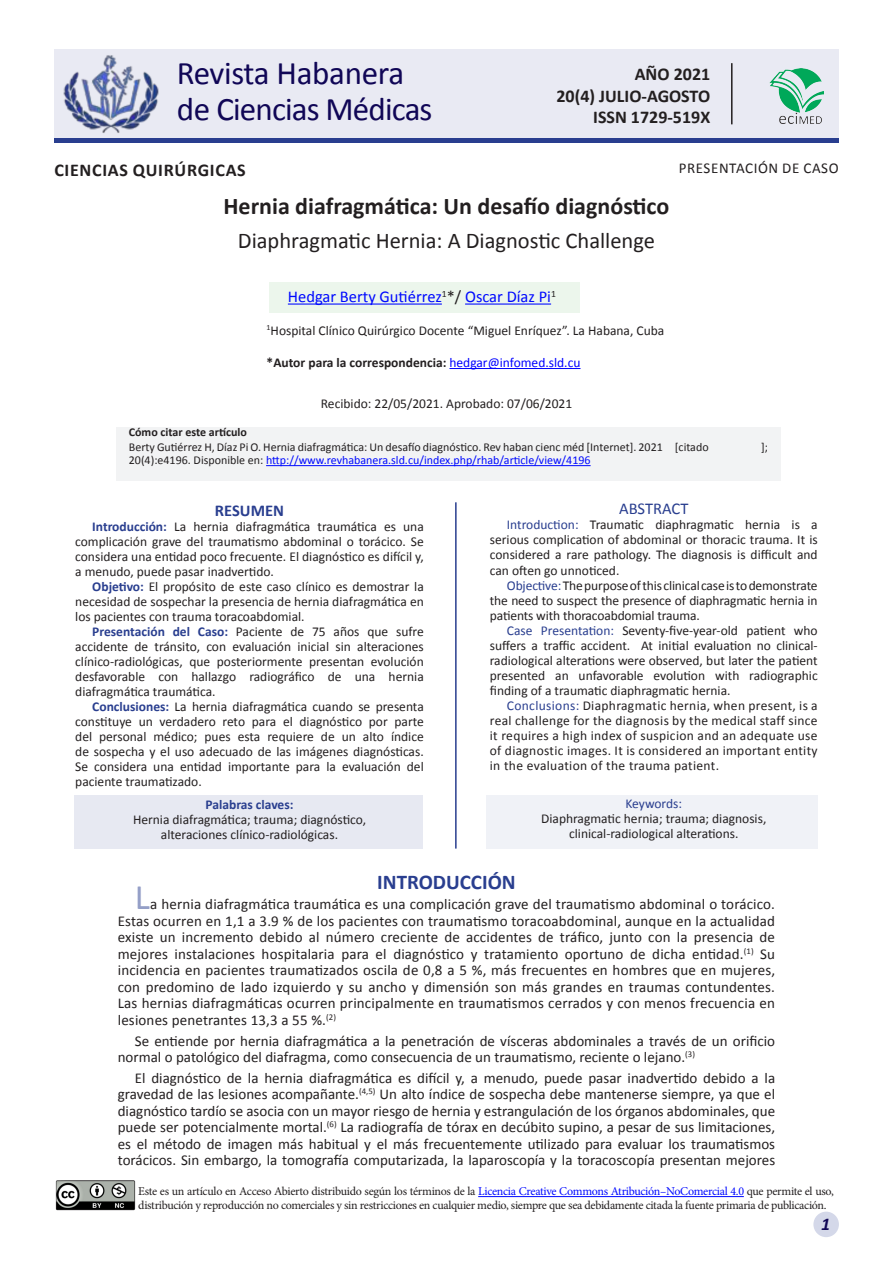
<style>
.page{position:relative;width:893px;height:1263px;background:#fff}
.page>*{position:absolute;margin:0;border:0;box-sizing:border-box;transform-origin:0 0}
.No_Spacing{font:36px "Calibri";color:#949fc7}
.t1{font:33px "Calibri";letter-spacing:-.025em;color:#100656}
.t2{font:700 24px "Calibri";color:#231f20}
.HTML_Preformatted{font:22.5px "Calibri";color:#231f20}
.t3{font:700 21px "Calibri";color:#293e8f}
.Titulo_Español{font:700 18px "Calibri";color:#231f20}
.Titulo_Español-2{font:700 18px "Calibri";letter-spacing:.04em;color:#231f20}
.t4{font:italic 700 18px "Calibri";color:#100656}
.t5{font:16.5px "Calibri";color:#0009ff}
.t6{font:16.5px "Calibri";color:#293e8f}
.t7{font:700 16.5px "Calibri";color:#293e8f}
.No_Spacing-2{font:15px/16.5px "Calibri";color:#231f20;text-align:justify}
.Titulo_Español-3{font:15px "Calibri";letter-spacing:.04em;color:#231f20}
.t8{font:13.5px/15px "Calibri";color:#231f20;text-align:justify}
.t9{font:700 13.5px "Calibri";color:#231f20}
.t10{font:700 13.5px "Calibri";color:#293e8f}
.t11{font:13.5px "Calibri";letter-spacing:-.005em;color:#293e8f}
.t12{font:12px/13.5px "Minion Pro";letter-spacing:-.025em;color:#231f20}
.t13{font:12px "Calibri";color:#231f20}
.t14{font:12px "Calibri";color:#0009ff}
.t15{font:700 12px "Calibri";color:#231f20}
.s1{color:#231f20}
.s2{font-weight:400;color:#00f}
.s3{color:#293e8f}
.s4{font-weight:700;color:#293e8f}
.s5{color:#0009ff}
</style>
<div class="page">
<div style="left:813px;top:1211px;width:26px;height:26px;background:#d4d8e9;border-radius:50%"></div>
<div style="left:270px;top:282px;width:310px;height:30px;background:#ecf6ec"></div>
<div style="left:74px;top:795px;width:349px;height:53px;background:#e7e9f2"></div>
<div style="left:486px;top:795px;width:331px;height:53px;background:#f0f2f7"></div>
<div style="left:54px;top:49px;width:785px;height:89px;background:#e9eaf3"></div>
<hr style="left:455px;top:502px;width:2px;height:346px;background:#293e8f">
<img style="left:63px;top:55px;width:96px;height:78px">
<hr style="left:731px;top:63px;width:1px;height:61px;background:#231f20">
<img style="left:770px;top:68px;width:53px;height:56px">
<hr style="left:54px;top:138px;width:785px;height:4px;background:#293e8f">
<div style="left:116px;top:427px;width:665px;height:54px;background:#f2f3f4"></div>
<hr style="left:266px;top:465px;width:325px;height:1px;background:#0009ff">
<hr style="left:478px;top:1196px;width:266px;height:1px;background:#0009ff">
<img style="left:55px;top:1180px;width:80px;height:30px">
<hr style="left:288px;top:303px;width:154px;height:2px;background:#0009ff">
<hr style="left:465px;top:303px;width:86px;height:2px;background:#0009ff">
<hr style="left:449px;top:368px;width:131px;height:1px;background:#00f">
<p class="t1" style="left:177px;top:52px;width:229px">Revista Habanera</p>
<p class="t1" style="left:177px;top:88px;width:257px">de Ciencias Médicas</p>
<p class="Titulo_Español" style="left:635px;top:62px;width:77px">AÑO 2021</p>
<p class="Titulo_Español" style="left:556px;top:84px;width:155px">20(4) JULIO-AGOSTO</p>
<p class="Titulo_Español" style="left:593px;top:106px;width:119px">ISSN 1729-519X</p>
<p class="Titulo_Español-2" style="left:54px;top:158px;width:193px">CIENCIAS QUIRÚRGICAS</p>
<p class="Titulo_Español-3" style="left:679px;top:159px;width:161px">PRESENTACIÓN DE CASO</p>
<p class="t2" style="left:223px;top:191px;width:447px">Hernia diafragmática: Un desafío diagnóstico</p>
<p class="HTML_Preformatted" style="left:238px;top:226px;width:419px">Diaphragmatic Hernia: A Diagnostic Challenge</p>
<p class="t5" style="left:288px;top:286px;width:270px">Hedgar Berty Gutiérrez<sup>1</sup><span class="s1">*/</span> Oscar Díaz Pi<sup>1</sup></p>
<p class="t8" style="left:267px;top:323px;width:399px"><sup>1</sup>Hospital Clínico Quirúrgico Docente “Miguel Enríquez”. La Habana, Cuba</p>
<p class="t9" style="left:267px;top:354px;width:315px">*Autor para la correspondencia: <span class="s2">hedgar@infomed.sld.cu</span></p>
<p class="t8" style="left:321px;top:396px;width:253px">Recibido: 22/05/2021. Aprobado: 07/06/2021</p>
<p class="t15" style="left:129px;top:425px;width:120px">Cómo citar este artículo</p>
<p class="t13" style="left:129px;top:439px;width:581px">Berty Gutiérrez H, Díaz Pi O. Hernia diafragmática: Un desafío diagnóstico. Rev haban cienc méd [Internet]. 2021 [citado</p>
<p class="t13" style="left:761px;top:439px;width:8px">];</p>
<p class="t14" style="left:129px;top:453px;width:463px"><span class="s1">20(4):e4196. Disponible en:</span> http://www.revhabanera.sld.cu/index.php/rhab/article/view/4196</p>
<p class="t6" style="left:619px;top:499px;width:71px">ABSTRACT</p>
<p class="t8" style="left:490px;top:517px;width:329px;text-indent:17px"><span class="s3">Introduction:</span> Traumatic diaphragmatic hernia is a serious complication of abdominal or thoracic trauma. It is considered a rare pathology. The diagnosis is difficult and can often go unnoticed.</p>
<p class="t8" style="left:490px;top:577px;width:329px;text-indent:17px"><span class="s3">Objective:</span> The purpose of this clinical case is to demonstrate the need to suspect the presence of diaphragmatic hernia in patients with thoracoabdomial trauma.</p>
<p class="t8" style="left:490px;top:622px;width:329px;text-indent:17px"><span class="s3">Case Presentation:</span> Seventy-five-year-old patient who suffers a traffic accident. At initial evaluation no clinical&shy;radiological alterations were observed, but later the patient presented an unfavorable evolution with radiographic finding of a traumatic diaphragmatic hernia.</p>
<p class="t8" style="left:490px;top:697px;width:329px;text-indent:17px"><span class="s3">Conclusions:</span> Diaphragmatic hernia, when present, is a real challenge for the diagnosis by the medical staff since it requires a high index of suspicion and an adequate use of diagnostic images. It is considered an important entity in the evaluation of the trauma patient.</p>
<p class="t11" style="left:625px;top:795px;width:58px">Keywords:</p>
<p class="t8" style="left:541px;top:811px;width:227px">Diaphragmatic hernia; trauma; diagnosis,</p>
<p class="t8" style="left:569px;top:826px;width:171px">clinical-radiological alterations.</p>
<p class="t7" style="left:215px;top:500px;width:71px">RESUMEN</p>
<p class="t8" style="left:75px;top:519px;width:350px;text-indent:17px"><span class="s4">Introducción:</span> La hernia diafragmática traumática es una complicación grave del traumatismo abdominal o torácico. Se considera una entidad poco frecuente. El diagnóstico es difícil y, a menudo, puede pasar inadvertido.</p>
<p class="t8" style="left:75px;top:579px;width:350px;text-indent:17px"><span class="s4">Objetivo:</span> El propósito de este caso clínico es demostrar la necesidad de sospechar la presencia de hernia diafragmática en los pacientes con trauma toracoabdomial.</p>
<p class="t8" style="left:75px;top:624px;width:350px;text-indent:17px"><span class="s4">Presentación del Caso:</span> Paciente de 75 años que sufre accidente de tránsito, con evaluación inicial sin alteraciones clínico-radiológicas, que posteriormente presentan evolución desfavorable con hallazgo radiográfico de una hernia diafragmática traumática.</p>
<p class="t8" style="left:75px;top:699px;width:350px;text-indent:17px"><span class="s4">Conclusiones:</span> La hernia diafragmática cuando se presenta constituye un verdadero reto para el diagnóstico por parte del personal médico; pues esta requiere de un alto índice de sospecha y el uso adecuado de las imágenes diagnósticas.<br>Se considera una entidad importante para la evaluación del paciente traumatizado.</p>
<p class="t10" style="left:206px;top:796px;width:90px">Palabras claves:</p>
<p class="t8" style="left:133px;top:812px;width:235px">Hernia diafragmática; trauma; diagnóstico,</p>
<p class="t8" style="left:161px;top:827px;width:179px">alteraciones clínico-radiológicas.</p>
<p class="t3" style="left:377px;top:868px;width:140px">INTRODUCCIÓN</p>
<p class="No_Spacing" style="left:135px;top:875px;width:17px">L</p>
<p class="No_Spacing-2" style="left:118px;top:896px;width:659px;text-indent:33px">a hernia diafragmática traumática es una complicación grave del traumatismo abdominal o torácico.<br>Estas ocurren en 1,1 a 3.9 % de los pacientes con traumatismo toracoabdominal, aunque en la actualidad existe un incremento debido al número creciente de accidentes de tráfico, junto con la presencia de mejores instalaciones hospitalaria para el diagnóstico y tratamiento oportuno de dicha entidad.<sup>(1)</sup> Su incidencia en pacientes traumatizados oscila de 0,8 a 5 %, más frecuentes en hombres que en mujeres, con predomino de lado izquierdo y su ancho y dimensión son más grandes en traumas contundentes.<br>Las hernias diafragmáticas ocurren principalmente en traumatismos cerrados y con menos frecuencia en lesiones penetrantes 13,3 a 55 %.<sup>(2)</sup></p>
<p class="No_Spacing-2" style="left:118px;top:1032px;width:659px;text-indent:17px">Se entiende por hernia diafragmática a la penetración de vísceras abdominales a través de un orificio normal o patológico del diafragma, como consecuencia de un traumatismo, reciente o lejano.<sup>(3)</sup></p>
<p class="No_Spacing-2" style="left:118px;top:1070px;width:659px;text-indent:17px">El diagnóstico de la hernia diafragmática es difícil y, a menudo, puede pasar inadvertido debido a la gravedad de las lesiones acompañante.<sup>(4,5)</sup> Un alto índice de sospecha debe mantenerse siempre, ya que el diagnóstico tardío se asocia con un mayor riesgo de hernia y estrangulación de los órganos abdominales, que puede ser potencialmente mortal.<sup>(6)</sup> La radiografía de tórax en decúbito supino, a pesar de sus limitaciones, es el método de imagen más habitual y el más frecuentemente utilizado para evaluar los traumatismos torácicos. Sin embargo, la tomografía computarizada, la laparoscopía y la toracoscopía presentan mejores</p>
<p class="t12" style="left:138px;top:1185px;width:697px">Este es un artículo en Acceso Abierto distribuido según los términos de la <span class="s5">Licencia Creative Commons Atribución–NoComercial 4.0</span> que permite el uso, distribución y reproducción no comerciales y sin restricciones en cualquier medio, siempre que sea debidamente citada la fuente primaria de publicación.</p>
<p class="t4" style="left:821px;top:1212px;width:11px">1</p>
</div>
